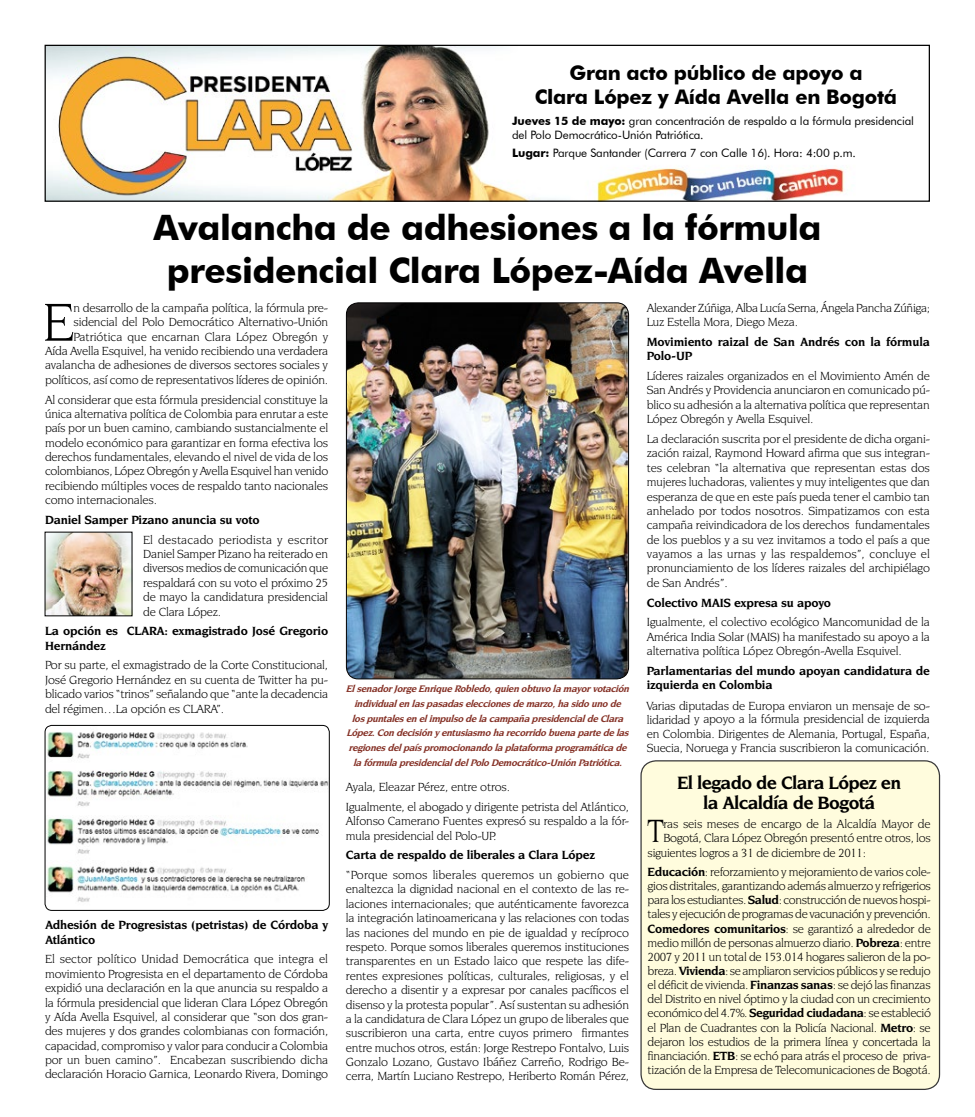
<style>
.page{position:relative;width:975px;height:1117px;background:#fff}
.page>*{position:absolute;margin:0;border:0;box-sizing:border-box;transform-origin:0 0}
.t1{font:56.5px "Novarese IT Cby BT";color:#000}
.t2{font:700 35px/42.8px "Futura BT";letter-spacing:-.015em;color:#000;text-align:center}
.t3{font:34.12px "Novarese IT Cby BT";color:#000}
.t4{font:700 20.12px/24.1px "Futura BT";letter-spacing:-.015em;color:#000;text-align:center}
.t5{font:700 18.75px/20px "Novarese IT Cby BT";letter-spacing:-.035em;color:#000;text-align:center}
.t6{font:12.5px/14.4px "Novarese IT Cby BT";letter-spacing:-.015em;color:#000;text-align:justify}
.t7{font:700 12.5px/14.4px "Novarese IT Cby BT";letter-spacing:-.015em;color:#000}
.t8{font:11.62px/13.1px "Futura BT";letter-spacing:-.01em;color:#000}
.t9{font:italic 700 10px/14.8px "Novarese IT Cby BT";color:#853126;text-align:center}
.s1{font-weight:700}
</style>
<div class="page">
<div style="left:641px;top:760px;width:298px;height:329px;background:#fffcdd;border-radius:15px"></div>
<div style="left:640px;top:760px;width:300px;height:329px;border:1px solid #383838;border-radius:15px"></div>
<img style="left:47px;top:533px;width:83px;height:81px">
<img style="left:346px;top:304px;width:281px;height:374px">
<div style="left:346px;top:302px;width:283px;height:377px;border:1px solid #000;border-radius:12px"></div>
<img style="left:47px;top:47px;width:798px;height:153px">
<div style="left:45px;top:45px;width:884px;height:157px;border:1px solid #000"></div>
<img style="left:45px;top:725px;width:284px;height:185px">
<div style="left:45px;top:725px;width:284px;height:185px;border:1px solid #000;border-radius:7px"></div>
<h3 class="t4" style="left:534px;top:60px;width:364px">Gran acto público de apoyo a<br>Clara López y Aída Avella en Bogotá</h3>
<p class="t8" style="left:512px;top:115px;width:403px"><span class="s1">Jueves 15 de mayo:</span> gran concentración de respaldo a la fórmula presidencial del Polo Democrático-Unión Patriótica.</p>
<p class="t8" style="left:512px;top:146px;width:345px"><span class="s1">Lugar:</span> Parque Santander (Carrera 7 con Calle 16). Hora: 4:00 p.m.</p>
<h2 class="t2" style="left:153px;top:206px;width:669px">Avalancha de adhesiones a la fórmula presidencial Clara López-Aída Avella</h2>
<p class="t6" style="left:45px;top:300px;width:285px;text-align:right">n desarrollo de la campaña política, la fórmula pre&shy;sidencial del Polo Democrático Alternativo-Unión Patriótica que encarnan Clara López Obregón y<br>Aída Avella Esquivel, ha venido recibiendo una verdadera avalancha de adhesiones de diversos sectores sociales y políticos, así como de representativos líderes de opinión.</p>
<p class="t6" style="left:45px;top:392px;width:285px">Al considerar que esta fórmula presidencial constituye la única alternativa política de Colombia para enrutar a este país por un buen camino, cambiando sustancialmente el modelo económico para garantizar en forma efectiva los derechos fundamentales, elevando el nivel de vida de los colombianos, López Obregón y Avella Esquivel han venido recibiendo múltiples voces de respaldo tanto nacionales como internacionales.</p>
<p class="t7" style="left:45px;top:512px;width:216px">Daniel Samper Pizano anuncia su voto</p>
<p class="t6" style="left:143px;top:532px;width:187px">El destacado periodista y escritor Daniel Samper Pizano ha reiterado en diversos medios de comunicación que respaldará con su voto el próximo 25 de mayo la candidatura presidencial de Clara López.</p>
<p class="t7" style="left:45px;top:623px;width:284px">La opción es CLARA: exmagistrado José Gregorio<br>Hernández</p>
<p class="t6" style="left:45px;top:657px;width:285px">Por su parte, el exmagistrado de la Corte Constitucional, José Gregorio Hernández en su cuenta de Twitter ha pu&shy;blicado varios “trinos” señalando que “ante la decadencia del régimen…La opción es CLARA”.</p>
<h1 class="t1" style="left:43px;top:288px;width:33px">E</h1>
<p class="t7" style="left:45px;top:917px;width:285px">Adhesión de Progresistas (petristas) de Córdoba y<br>Atlántico</p>
<p class="t6" style="left:45px;top:951px;width:285px">El sector político Unidad Democrática que integra el movimiento Progresista en el departamento de Córdoba expidió una declaración en la que anuncia su respaldo a la fórmula presidencial que lideran Clara López Obregón y Aída Avella Esquivel, al considerar que “son dos gran&shy;des mujeres y dos grandes colombianas con formación, capacidad, compromiso y valor para conducir a Colombia por un buen camino”. Encabezan suscribiendo dicha declaración Horacio Garnica, Leonardo Rivera, Domingo</p>
<p class="t9" style="left:346px;top:681px;width:288px">ElsenadorJorgeEnriqueRobledo,quienobtuvolamayorvotación individualenlaspasadaseleccionesdemarzo,hasidounode lospuntalesenelimpulsodelacampañapresidencialdeClara López.Condecisióny entusiasmoharecorridobuenapartedelas regionesdelpaíspromocionandolaplataformaprogramáticade lafórmulapresidencialdelPoloDemocrático-UniónPatriótica.</p>
<p class="t6" style="left:346px;top:776px;width:285px;line-height:19.8px">Ayala, Eleazar Pérez, entre otros.<br>Igualmente, el abogado y dirigente petrista del Atlántico,</p>
<p class="t6" style="left:346px;top:813px;width:284px">Alfonso Camerano Fuentes expresó su respaldo a la fór&shy;mula presidencial del Polo-UP.</p>
<p class="t7" style="left:346px;top:847px;width:250px">Carta de respaldo de liberales a Clara López</p>
<p class="t6" style="left:346px;top:867px;width:285px">“Porque somos liberales queremos un gobierno que enaltezca la dignidad nacional en el contexto de las re&shy;laciones internacionales; que auténticamente favorezca la integración latinoamericana y las relaciones con todas las naciones del mundo en pie de igualdad y recíproco respeto. Porque somos liberales queremos instituciones transparentes en un Estado laico que respete las dife&shy;rentes expresiones políticas, culturales, religiosas, y el derecho a disentir y a expresar por canales pacíficos el disenso y la protesta popular”. Así sustentan su adhesión a la candidatura de Clara López un grupo de liberales que suscribieron una carta, entre cuyos primero firmantes entre muchos otros, están: Jorge Restrepo Fontalvo, Luis Gonzalo Lozano, Gustavo Ibáñez Carreño, Rodrigo Be&shy;cerra, Martín Luciano Restrepo, Heriberto Román Pérez,</p>
<p class="t6" style="left:646px;top:300px;width:285px">Alexander Zúñiga, Alba Lucía Serna, Ángela Pancha Zúñiga;<br>Luz Estella Mora, Diego Meza.</p>
<p class="t7" style="left:646px;top:334px;width:284px">Movimiento raizal de San Andrés con la fórmula<br>Polo-UP</p>
<p class="t6" style="left:646px;top:368px;width:284px">Líderes raizales organizados en el Movimiento Amén de San Andrés y Providencia anunciaron en comunicado pú&shy;blico su adhesión a la alternativa política que representan López Obregón y Avella Esquivel.</p>
<p class="t6" style="left:646px;top:431px;width:285px">La declaración suscrita por el presidente de dicha organi&shy;zación raizal, Raymond Howard afirma que sus integran&shy;tes celebran “la alternativa que representan estas dos mujeres luchadoras, valientes y muy inteligentes que dan esperanza de que en este país pueda tener el cambio tan anhelado por todos nosotros. Simpatizamos con esta campaña reivindicadora de los derechos fundamentales de los pueblos y a su vez invitamos a todo el país a que vayamos a las urnas y las respaldemos”, concluye el pronunciamiento de los líderes raizales del archipiélago de San Andrés”.</p>
<p class="t7" style="left:646px;top:594px;width:186px">Colectivo MAIS expresa su apoyo</p>
<p class="t6" style="left:646px;top:614px;width:285px">Igualmente, el colectivo ecológico Mancomunidad de la América India Solar (MAIS) ha manifestado su apoyo a la alternativa política López Obregón-Avella Esquivel.</p>
<p class="t7" style="left:646px;top:663px;width:284px">Parlamentarias del mundo apoyan candidatura de izquierda en Colombia</p>
<p class="t6" style="left:646px;top:699px;width:285px;line-height:13.1px">Varias diputadas de Europa enviaron un mensaje de so&shy;lidaridad y apoyo a la fórmula presidencial de izquierda</p>
<p class="t6" style="left:646px;top:726px;width:284px">en Colombia. Dirigentes de Alemania, Portugal, España,<br>Suecia, Noruega y Francia suscribieron la comunicación.</p>
<h3 class="t5" style="left:677px;top:772px;width:226px">El legado de Clara López en la Alcaldía de Bogotá</h3>
<h3 class="t3" style="left:647px;top:810px;width:19px">T</h3>
<p class="t6" style="left:663px;top:816px;width:269px">ras seis meses de encargo de la Alcaldía Mayor de</p>
<p class="t6" style="left:663px;top:830px;width:269px">Bogotá, Clara López Obregón presentó entre otros, los</p>
<p class="t6" style="left:647px;top:844px;width:220px">siguientes logros a 31 de diciembre de 2011:</p>
<p class="t6" style="left:647px;top:864px;width:285px"><span class="s1">Educación</span>: reforzamiento y mejoramiento de varios cole&shy;gios distritales, garantizando además almuerzo y refrigerios para los estudiantes. <span class="s1">Salud</span>: construcción de nuevos hospi&shy;tales y ejecución de programas de vacunación y prevención.<br><span class="s1">Comedores comunitarios</span>: se garantizó a alrededor de medio millón de personas almuerzo diario. <span class="s1">Pobreza</span>: entre 2007 y 2011 un total de 153.014 hogares salieron de la po&shy;breza. <span class="s1">Vivienda</span>: se ampliaron servicios públicos y se redujo el déficit de vivienda. <span class="s1">Finanzas sanas</span>: se dejó las finanzas del Distrito en nivel óptimo y la ciudad con un crecimiento económico del 4.7%. <span class="s1">Seguridad ciudadana</span>: se estableció el Plan de Cuadrantes con la Policía Nacional. <span class="s1">Metro</span>: se dejaron los estudios de la primera línea y concertada la financiación. <span class="s1">ETB</span>: se echó para atrás el proceso de priva&shy;tización de la Empresa de Telecomunicaciones de Bogotá.</p>
</div>
